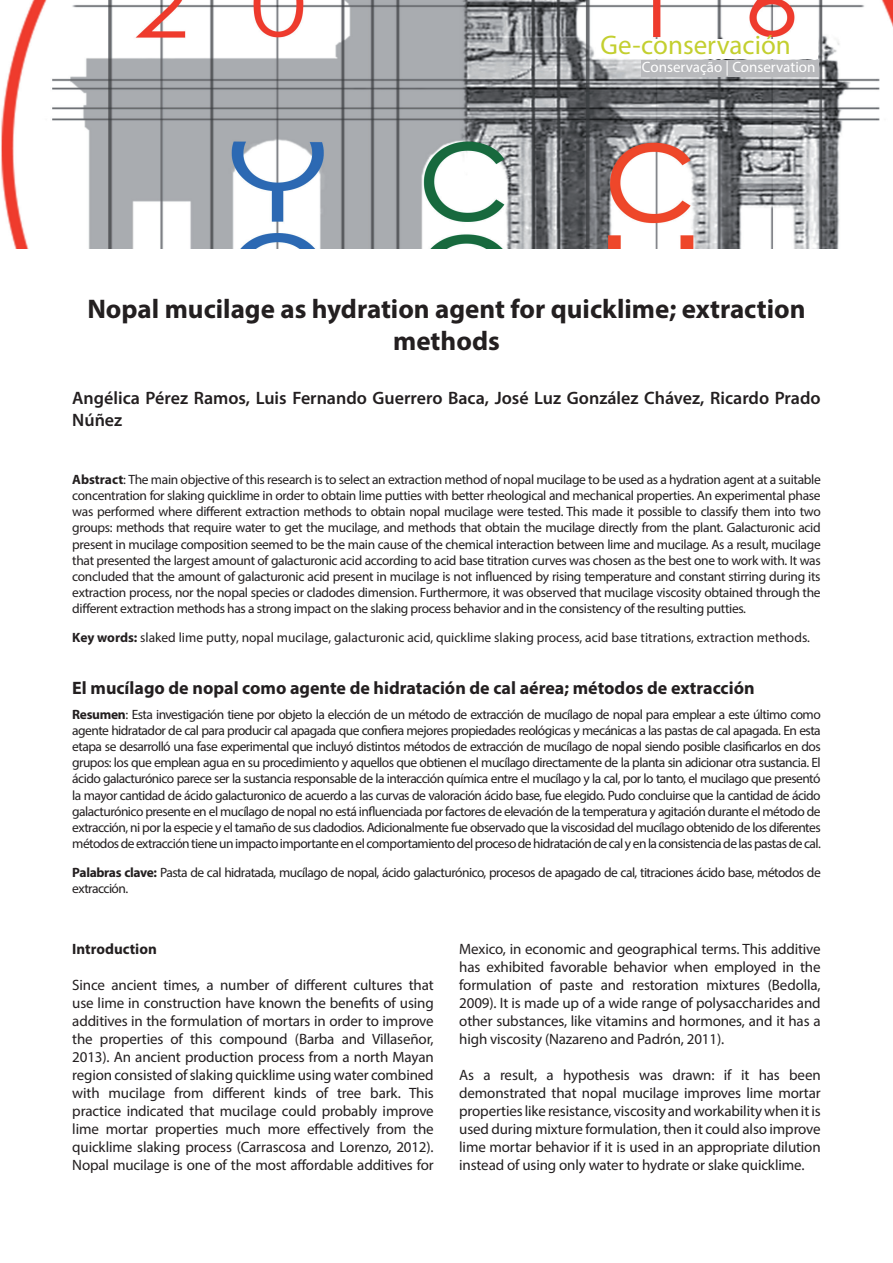
<style>
.page{position:relative;width:893px;height:1263px;background:#fff}
.page>*{position:absolute;margin:0;border:0;box-sizing:border-box;transform-origin:0 0}
.t1{font:700 27px/32.4px "Myriad Pro";color:#231f20;text-align:center}
.t2{font:27px "Myriad Pro";color:#c3cf2f}
.t3{font:600 18px/21.6px "Myriad Pro";color:#231f20}
.t4{font:700 18px "Myriad Pro";color:#231f20}
.t5{font:15px/18px "Myriad Pro";letter-spacing:-.01em;color:#231f20;text-align:justify}
.t6{font:15px "Myriad Pro";color:#fff}
.t7{font:700 15px "Myriad Pro";color:#231f20}
.t8{font:13.5px/16.2px "Myriad Pro";letter-spacing:-.04em;color:#231f20;text-align:justify}
.t9{font:13.5px "Myriad Pro";color:#231f20}
.s1{font-weight:700}
</style>
<div class="page">
<img style="left:1px;top:0;width:892px;height:249px">
<div style="left:630px;top:39px;width:188px;height:20px;background:#fff"></div>
<div style="left:641px;top:60px;width:177px;height:17px;background:#b8b9bc"></div>
<h1 class="t2" style="left:601px;top:28px;width:192px">Ge-conservación</h1>
<p class="t6" style="left:642px;top:58px;width:175px">Conservação | Conservation</p>
<h1 class="t1" style="left:87px;top:292px;width:720px">Nopal mucilage as hydration agent for quicklime; extraction methods</h1>
<h2 class="t3" style="left:72px;top:387px;width:750px">Angélica Pérez Ramos, Luis Fernando Guerrero Baca, José Luz González Chávez, Ricardo Prado<br>Núñez</h2>
<p class="t8" style="left:72px;top:471px;width:750px"><span class="s1">Abstract</span>: The main objective of this research is to select an extraction method of nopal mucilage to be used as a hydration agent at a suitable concentration for slaking quicklime in order to obtain lime putties with better rheological and mechanical properties. An experimental phase was performed where different extraction methods to obtain nopal mucilage were tested. This made it possible to classify them into two groups: methods that require water to get the mucilage, and methods that obtain the mucilage directly from the plant. Galacturonic acid present in mucilage composition seemed to be the main cause of the chemical interaction between lime and mucilage. As a result, mucilage that presented the largest amount of galacturonic acid according to acid base titration curves was chosen as the best one to work with. It was concluded that the amount of galacturonic acid present in mucilage is not influenced by rising temperature and constant stirring during its extraction process, nor the nopal species or cladodes dimension. Furthermore, it was observed that mucilage viscosity obtained through the different extraction methods has a strong impact on the slaking process behavior and in the consistency of the resulting putties.</p>
<p class="t9" style="left:72px;top:630px;width:739px"><span class="s1">Key words:</span> slaked lime putty, nopal mucilage, galacturonic acid, quicklime slaking process, acid base titrations, extraction methods.</p>
<h2 class="t4" style="left:72px;top:676px;width:684px">El mucílago de nopal como agente de hidratación de cal aérea; métodos de extracción</h2>
<p class="t8" style="left:72px;top:706px;width:750px"><span class="s1">Resumen</span>: Esta investigación tiene por objeto la elección de un método de extracción de mucílago de nopal para emplear a este último como agente hidratador de cal para producir cal apagada que confiera mejores propiedades reológicas y mecánicas a las pastas de cal apagada. En esta etapa se desarrolló una fase experimental que incluyó distintos métodos de extracción de mucílago de nopal siendo posible clasificarlos en dos grupos: los que emplean agua en su procedimiento y aquellos que obtienen el mucílago directamente de la planta sin adicionar otra sustancia. El ácido galacturónico parece ser la sustancia responsable de la interacción química entre el mucílago y la cal, por lo tanto, el mucilago que presentó la mayor cantidad de ácido galacturonico de acuerdo a las curvas de valoración ácido base, fue elegido. Pudo concluirse que la cantidad de ácido galacturónico presente en el mucílago de nopal no está influenciada por factores de elevación de la temperatura y agitación durante el método de extracción, ni por la especie y el tamaño de sus cladodios. Adicionalmente fue observado que la viscosidad del mucílago obtenido de los diferentes métodos de extracción tiene un impacto importante en el comportamiento del proceso de hidratación de cal y en la consistencia de las pastas de cal.</p>
<p class="t8" style="left:72px;top:864px;width:750px"><span class="s1">Palabras clave:</span> Pasta de cal hidratada, mucílago de nopal, ácido galacturónico, procesos de apagado de cal, titraciones ácido base, métodos de extracción.</p>
<p class="t7" style="left:72px;top:939px;width:86px">Introduction</p>
<p class="t5" style="left:72px;top:976px;width:363px">Since ancient times, a number of different cultures that use lime in construction have known the benefits of using additives in the formulation of mortars in order to improve the properties of this compound (Barba and Villaseñor, 2013). An ancient production process from a north Mayan region consisted of slaking quicklime using water combined with mucilage from different kinds of tree bark. This practice indicated that mucilage could probably improve lime mortar properties much more effectively from the quicklime slaking process (Carrascosa and Lorenzo, 2012).<br>Nopal mucilage is one of the most affordable additives for</p>
<p class="t5" style="left:459px;top:940px;width:363px">Mexico, in economic and geographical terms. This additive has exhibited favorable behavior when employed in the formulation of paste and restoration mixtures (Bedolla, 2009). It is made up of a wide range of polysaccharides and other substances, like vitamins and hormones, and it has a high viscosity (Nazareno and Padrón, 2011).</p>
<p class="t5" style="left:459px;top:1066px;width:363px">As a result, a hypothesis was drawn: if it has been demonstrated that nopal mucilage improves lime mortar properties like resistance, viscosity and workability when it is used during mixture formulation, then it could also improve lime mortar behavior if it is used in an appropriate dilution instead of using only water to hydrate or slake quicklime.</p>
</div>
